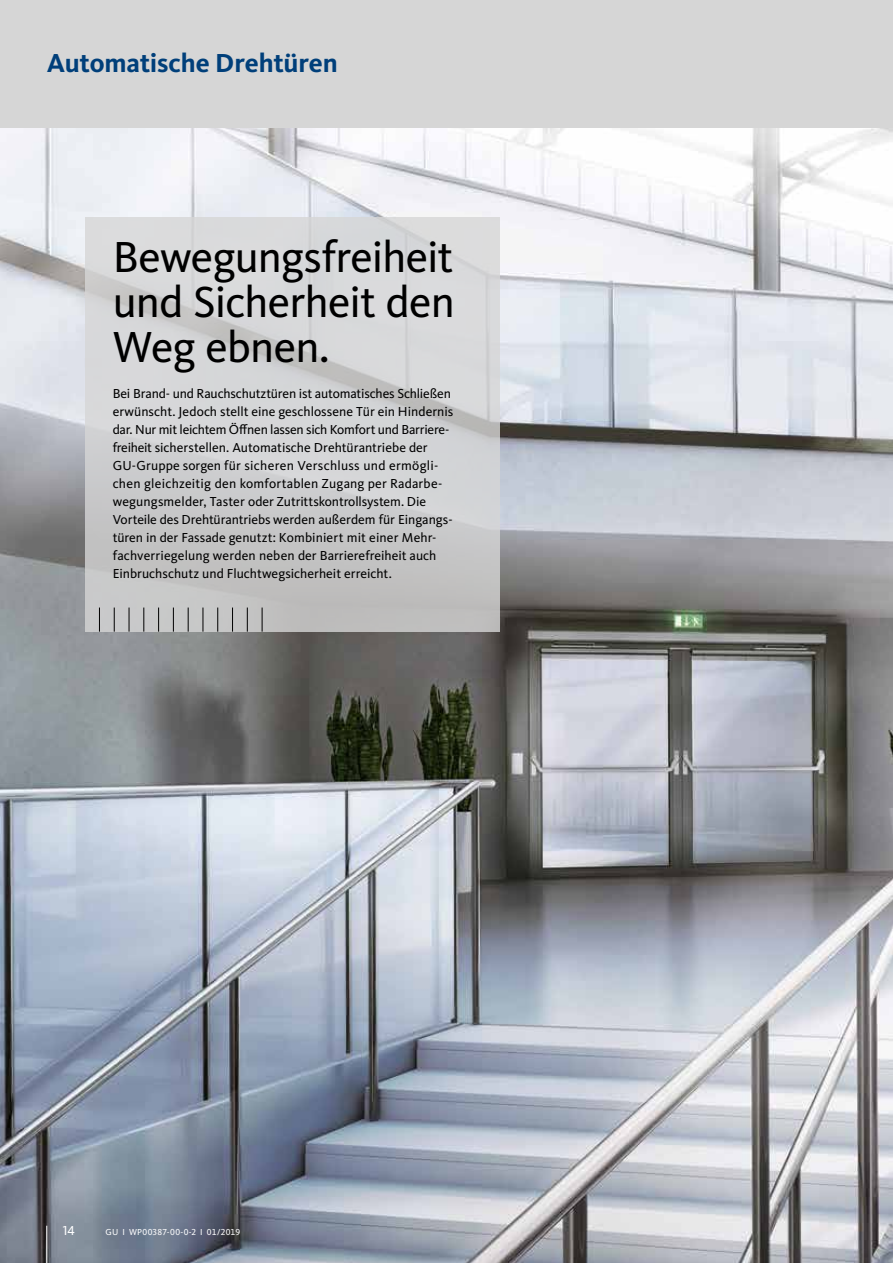
<style>
.page{position:relative;width:893px;height:1263px;background:#fff}
.page>*{position:absolute;margin:0;border:0;box-sizing:border-box;transform-origin:0 0}
.t1{font:45px/45px "Kievit Pro";letter-spacing:-.02em;color:#000;text-align:justify}
.t2{font:700 27px "Kievit Pro";letter-spacing:-.01em;color:#003f7a}
.t3{font:13.5px/18px "Kievit Pro";color:#000}
.t4{font:13.5px "Kievit Pro";color:#fff}
.t5{font:9px "Kievit Pro";color:#fff}
</style>
<div class="page">
<img style="left:0;top:128px;width:893px;height:1135px">
<div style="left:0;top:0;width:893px;height:128px;background:#d6d6d6"></div>
<svg style="left:85px;top:218px;width:414px;height:414px;background:#cecfd0"></svg>
<svg style="left:262px;top:607px;width:1px;height:25px"></svg>
<svg style="left:247px;top:607px;width:1px;height:25px"></svg>
<svg style="left:232px;top:607px;width:1px;height:25px"></svg>
<svg style="left:217px;top:607px;width:1px;height:25px"></svg>
<svg style="left:203px;top:607px;width:1px;height:25px"></svg>
<svg style="left:188px;top:607px;width:1px;height:25px"></svg>
<svg style="left:173px;top:607px;width:1px;height:25px"></svg>
<svg style="left:158px;top:607px;width:1px;height:25px"></svg>
<svg style="left:143px;top:607px;width:1px;height:25px"></svg>
<svg style="left:129px;top:607px;width:1px;height:25px"></svg>
<svg style="left:114px;top:607px;width:1px;height:25px"></svg>
<svg style="left:99px;top:607px;width:1px;height:25px"></svg>
<hr style="left:47px;top:1226px;width:1px;height:37px;background:#fff">
<h2 class="t2" style="left:47px;top:46px;width:292px">Automatische Drehtüren</h2>
<h1 class="t1" style="left:113px;top:234px;width:344px">Bewegungsfreiheit und Sicherheit den Weg ebnen.</h1>
<p class="t3" style="left:113px;top:384px;width:342px">Bei Brand- und Rauchschutztüren ist automatisches Schließen erwünscht. Jedoch stellt eine geschlossene Tür ein Hindernis dar. Nur mit leichtem Öffnen lassen sich Komfort und Barriere&shy;freiheit sicherstellen. Automatische Drehtürantriebe der GU-Gruppe sorgen für sicheren Verschluss und ermögli&shy;chen gleichzeitig den komfortablen Zugang per Radarbe&shy;wegungsmelder, Taster oder Zutrittskontrollsystem. Die Vorteile des Drehtürantriebs werden außerdem für Eingangs&shy;türen in der Fassade genutzt: Kombiniert mit einer Mehr&shy;fachverriegelung werden neben der Barrierefreiheit auch Einbruchschutz und Fluchtwegsicherheit erreicht.</p>
<p class="t4" style="left:63px;top:1223px;width:14px">14</p>
<p class="t5" style="left:105px;top:1226px;width:136px">GU І WP00387-00-0-2 І 01/2019</p>
</div>
